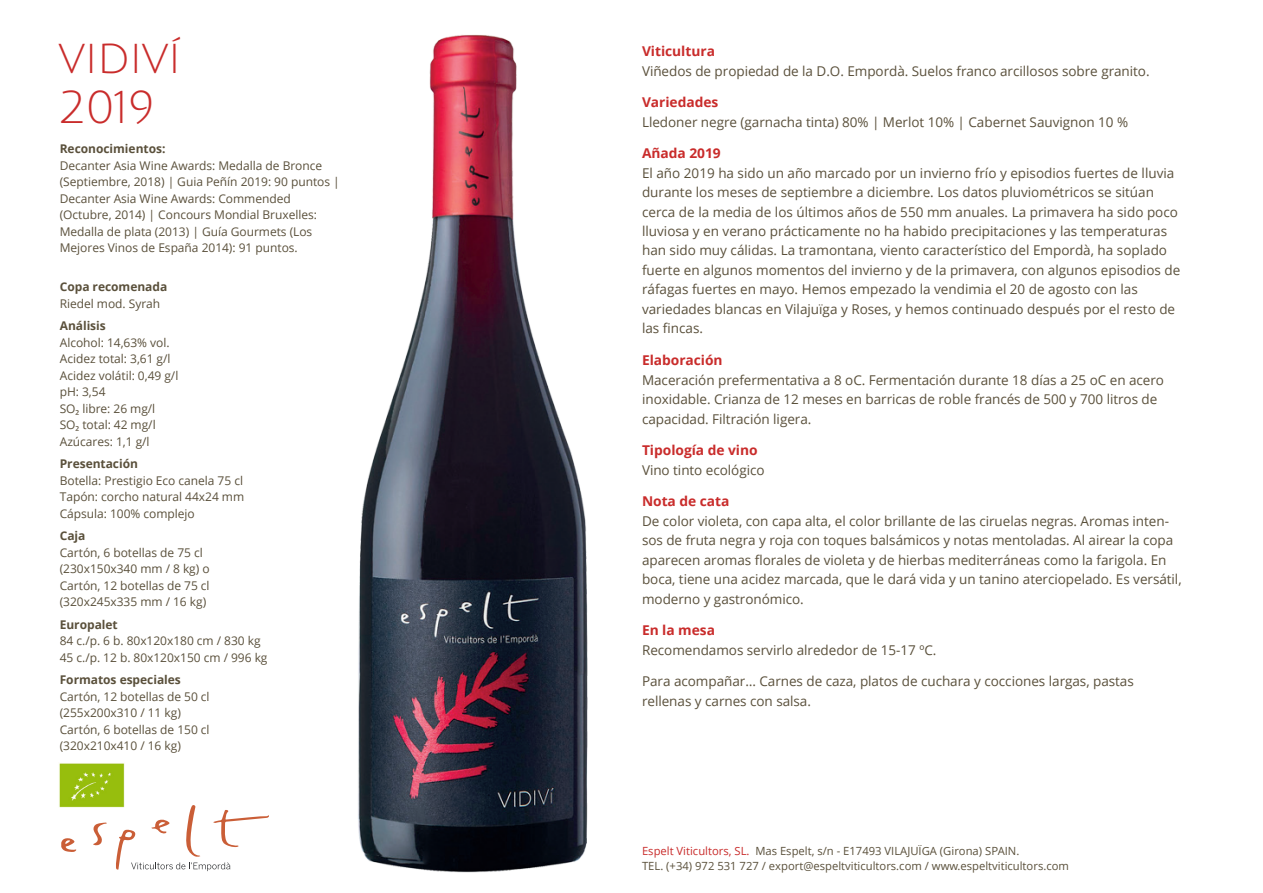
<style>
.page{position:relative;width:1263px;height:893px;background:#fff}
.page>*{position:absolute;margin:0;border:0;box-sizing:border-box;transform-origin:0 0}
.t1{font:45px/49.5px "Julius Sans One";letter-spacing:-.015em;color:#c92c2b}
.t2{font:13.5px/19.5px "Open Sans";letter-spacing:-.005em;color:#5a503b}
.t3{font:700 13.5px "Open Sans";letter-spacing:-.005em;color:#c92c2b}
.t4{font:12px/16.5px "Open Sans";letter-spacing:-.005em;color:#5a503b}
.t5{font:700 12px "Open Sans";letter-spacing:-.005em;color:#5a503b}
.t6{font:11.25px/15px "Open Sans";color:#5a503b}
.s1{font-family:"Myriad Pro"}
.s2{color:#c92c2b}
</style>
<div class="page">
<svg style="left:93px;top:822px;width:14px;height:23px"></svg>
<svg style="left:61px;top:838px;width:15px;height:14px"></svg>
<svg style="left:116px;top:805px;width:153px;height:66px"></svg>
<img style="left:59px;top:763px;width:66px;height:44px">
<img style="left:358px;top:34px;width:230px;height:839px">
<h1 class="t1" style="left:58px;top:34px;width:124px">vidiví<br>2019</h1>
<p class="t5" style="left:60px;top:141px;width:107px">Reconocimientos:</p>
<p class="t4" style="left:60px;top:157px;width:281px">Decanter Asia Wine Awards: Medalla de Bronce (Septiembre, 2018) | Guia Peñín 2019: 90 puntos | Decanter Asia Wine Awards: Commended (Octubre, 2014) | Concours Mondial Bruxelles:<br>Medalla de plata (2013) | Guía Gourmets (Los Mejores Vinos de España 2014): 91 puntos.</p>
<p class="t5" style="left:60px;top:279px;width:109px">Copa recomenada</p>
<p class="t4" style="left:60px;top:295px;width:102px">Riedel mod. Syrah</p>
<p class="t5" style="left:60px;top:318px;width:48px">Análisis</p>
<p class="t4" style="left:60px;top:334px;width:120px">Alcohol: 14,63% vol.<br>Acidez total: 3,61 g/l<br>Acidez volátil: 0,49 g/l pH: 3,54<br>SO<span class="s1">2</span> libre: 26 mg/l<br>SO<span class="s1">2</span> total: 42 mg/l<br>Azúcares: 1,1 g/l</p>
<p class="t5" style="left:60px;top:456px;width:80px">Presentación</p>
<p class="t4" style="left:60px;top:472px;width:186px;text-align:justify">Botella: Prestigio Eco canela 75 cl Tapón: corcho natural 44x24 mm Cápsula: 100% complejo</p>
<p class="t5" style="left:60px;top:528px;width:27px">Caja</p>
<p class="t4" style="left:60px;top:544px;width:151px">Cartón, 6 botellas de 75 cl (230x150x340 mm / 8 kg) o<br>Cartón, 12 botellas de 75 cl (320x245x335 mm / 16 kg)</p>
<p class="t5" style="left:60px;top:616px;width:59px">Europalet</p>
<p class="t4" style="left:60px;top:632px;width:209px">84 c./p. 6 b. 80x120x180 cm / 830 kg<br>45 c./p. 12 b. 80x120x150 cm / 996 kg</p>
<p class="t5" style="left:60px;top:672px;width:123px">Formatos especiales</p>
<p class="t4" style="left:60px;top:688px;width:151px">Cartón, 12 botellas de 50 cl (255x200x310 / 11 kg)<br>Cartón, 6 botellas de 150 cl (320x210x410 / 16 kg)</p>
<p class="t3" style="left:642px;top:42px;width:74px">Viticultura</p>
<p class="t2" style="left:642px;top:61px;width:509px">Viñedos de propiedad de la D.O. Empordà. Suelos franco arcillosos sobre granito.</p>
<p class="t3" style="left:642px;top:93px;width:78px">Variedades</p>
<p class="t2" style="left:642px;top:112px;width:488px">Lledoner negre (garnacha tinta) 80% | Merlot 10% | Cabernet Sauvignon 10 %</p>
<p class="t3" style="left:642px;top:144px;width:80px">Añada 2019</p>
<p class="t2" style="left:642px;top:163px;width:540px">El año 2019 ha sido un año marcado por un invierno frío y episodios fuertes de lluvia durante los meses de septiembre a diciembre. Los datos pluviométricos se sitúan cerca de la media de los últimos años de 550 mm anuales. La primavera ha sido poco lluviosa y en verano prácticamente no ha habido precipitaciones y las temperaturas han sido muy cálidas. La tramontana, viento característico del Empordà, ha soplado fuerte en algunos momentos del invierno y de la primavera, con algunos episodios de ráfagas fuertes en mayo. Hemos empezado la vendimia el 20 de agosto con las variedades blancas en Vilajuïga y Roses, y hemos continuado después por el resto de las fincas.</p>
<p class="t3" style="left:642px;top:351px;width:82px">Elaboración</p>
<p class="t2" style="left:642px;top:370px;width:524px">Maceración prefermentativa a 8 oC. Fermentación durante 18 días a 25 oC en acero inoxidable. Crianza de 12 meses en barricas de roble francés de 500 y 700 litros de capacidad. Filtración ligera.</p>
<p class="t3" style="left:642px;top:441px;width:117px">Tipología de vino</p>
<p class="t2" style="left:642px;top:460px;width:124px">Vino tinto ecológico</p>
<p class="t3" style="left:642px;top:492px;width:89px">Nota de cata</p>
<p class="t2" style="left:642px;top:511px;width:541px">De color violeta, con capa alta, el color brillante de las ciruelas negras. Aromas inten&shy;sos de fruta negra y roja con toques balsámicos y notas mentoladas. Al airear la copa aparecen aromas florales de violeta y de hierbas mediterráneas como la farigola. En boca, tiene una acidez marcada, que le dará vida y un tanino aterciopelado. Es versátil, moderno y gastronómico.</p>
<p class="t3" style="left:642px;top:621px;width:75px">En la mesa</p>
<p class="t2" style="left:642px;top:640px;width:296px">Recomendamos servirlo alrededor de 15-17 ºC.</p>
<p class="t2" style="left:642px;top:671px;width:493px">Para acompañar… Carnes de caza, platos de cuchara y cocciones largas, pastas rellenas y carnes con salsa.</p>
<p class="t6" style="left:642px;top:843px;width:428px"><span class="s2">Espelt Viticultors, SL.</span> Mas Espelt, s/n - E17493 VILAJUÏGA (Girona) SPAIN.<br>TEL. (+34) 972 531 727 / export@espeltviticultors.com / www.espeltviticultors.com</p>
</div>
